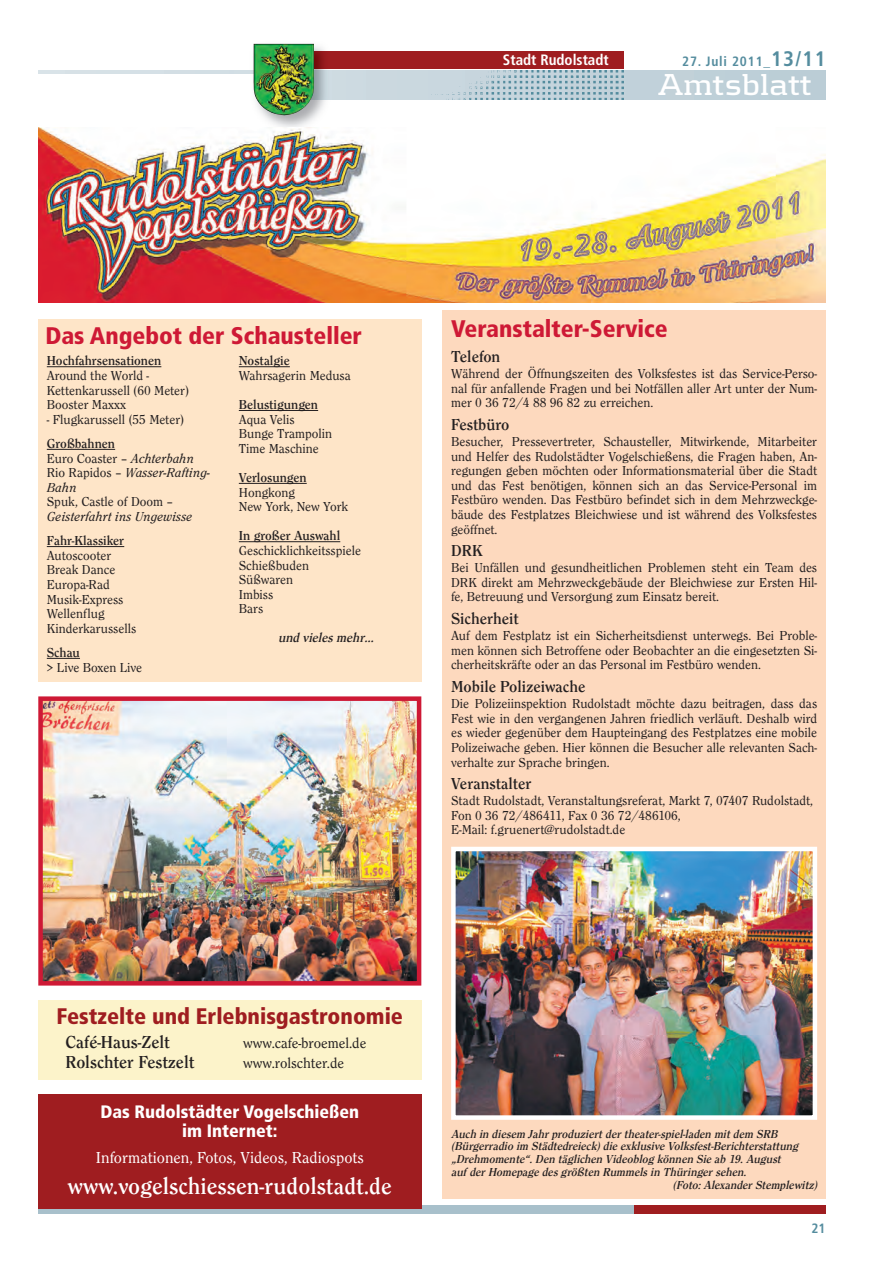
<style>
.page{position:relative;width:881px;height:1263px;background:#fff}
.page>*{position:absolute;margin:0;border:0;box-sizing:border-box;transform-origin:0 0}
.t1{font:700 31.5px "Kontrapunkt";color:#fff}
.t2{font:900 condensed 24px "Frutiger";color:#ce1935}
.t3{font:700 24px "Clearface Itc T";color:#fff}
.t4{font:900 condensed 22.5px "Frutiger";color:#9f1d20}
.t5{font:900 condensed 18px/19.5px "Frutiger";color:#fff;text-align:center}
.t6{font:700 18px "Clearface Itc T";color:#231f20}
.t7{font:700 16.5px "Clearface Itc T";color:#231f20}
.t8{font:16.5px "Clearface Itc T";color:#fff}
.t9{font:15px "Clearface Itc T";color:#231f20}
.t10{font:700 condensed 15px "Frutiger";color:#fff}
.t11{font:13.5px/14.5px "Clearface Itc T";color:#231f20}
.t12{font:700 13.5px "Clearface Itc T";color:#231f20}
.t13{font:italic 13.5px/14.5px "Clearface Itc T";color:#231f20}
.t14{font:700 condensed 13.5px "Frutiger";letter-spacing:.06em;color:#548c9e}
.t15{font:italic 700 13.5px "Clearface Itc T";color:#231f20}
.t16{font:italic 700 12px "Clearface Itc T";color:#231f20}
.s1{font-size:21px}
.s2{font-weight:700;font-style:normal}
.s3{font-style:normal}
</style>
<div class="page">
<div style="left:38px;top:1205px;width:598px;height:9px;background:#a8c0cb"></div>
<div style="left:634px;top:1205px;width:191px;height:9px;background:#9f1d20"></div>
<svg style="left:38px;top:70px;width:787px;height:30px;background:#c3d2da"></svg>
<div style="left:38px;top:74px;width:224px;height:28px;background:#fff"></div>
<img style="left:421px;top:70px;width:202px;height:30px">
<div style="left:287px;top:51px;width:336px;height:17px;background:#9f1d20"></div>
<img style="left:263px;top:100px;width:62px;height:28px">
<img style="left:253px;top:43px;width:92px;height:27px">
<img style="left:314px;top:70px;width:31px;height:30px">
<img style="left:234px;top:70px;width:19px;height:4px">
<img style="left:314px;top:51px;width:31px;height:17px">
<img style="left:253px;top:44px;width:61px;height:71px">
<img style="left:43px;top:701px;width:373px;height:279px">
<div style="left:38px;top:696px;width:383px;height:289px;border:4px solid #ce1935"></div>
<img style="left:38px;top:128px;width:787px;height:175px">
<div style="left:442px;top:310px;width:383px;height:889px;background:#fdd9be"></div>
<div style="left:38px;top:319px;width:383px;height:363px;background:#fee5c8"></div>
<hr style="left:47px;top:366px;width:114px;height:1px;background:#231f20">
<hr style="left:47px;top:449px;width:68px;height:1px;background:#231f20">
<hr style="left:47px;top:546px;width:77px;height:1px;background:#231f20">
<hr style="left:47px;top:658px;width:33px;height:1px;background:#231f20">
<hr style="left:239px;top:366px;width:51px;height:1px;background:#231f20">
<hr style="left:239px;top:410px;width:79px;height:1px;background:#231f20">
<hr style="left:239px;top:483px;width:67px;height:1px;background:#231f20">
<hr style="left:239px;top:541px;width:101px;height:1px;background:#231f20">
<div style="left:38px;top:1000px;width:383px;height:80px;background:#fcf3ca"></div>
<div style="left:38px;top:1094px;width:383px;height:115px;background:#9f1d20"></div>
<img style="left:456px;top:852px;width:355px;height:263px">
<div style="left:451px;top:847px;width:365px;height:273px;border:4px solid #fff"></div>
<p class="t10" style="left:502px;top:53px;width:107px">Stadt Rudolstadt</p>
<p class="t14" style="left:682px;top:56px;width:145px">27. Juli 2011_<span class="s1">13/11</span></p>
<h1 class="t1" style="left:658px;top:74px;width:155px">Amtsblatt</h1>
<h2 class="t2" style="left:45px;top:326px;width:318px">Das Angebot der Schausteller</h2>
<p class="t12" style="left:47px;top:353px;width:116px">Hochfahrsensationen</p>
<p class="t11" style="left:47px;top:368px;width:143px">Around the World -<br>Kettenkarussell (60 Meter)<br>Booster Maxxx</p>
<p class="t11" style="left:47px;top:412px;width:139px">- Flugkarussell (55 Meter)</p>
<p class="t13" style="left:47px;top:436px;width:165px"><span class="s2">Großbahnen<br></span><span class="s3">Euro Coaster –</span> Achterbahn<br><span class="s3">Rio Rapidos –</span> Wasser-Rafting-<br>Bahn</p>
<p class="t11" style="left:47px;top:494px;width:128px">Spuk, Castle of Doom –</p>
<p class="t13" style="left:47px;top:509px;width:147px">Geisterfahrt ins Ungewisse</p>
<p class="t12" style="left:47px;top:533px;width:79px">Fahr-Klassiker</p>
<p class="t11" style="left:47px;top:548px;width:91px">Autoscooter<br>Break Dance<br>Europa-Rad<br>Musik-Express<br>Wellenflug<br>Kinderkarussells</p>
<p class="t12" style="left:47px;top:644px;width:35px">Schau</p>
<p class="t11" style="left:47px;top:660px;width:97px">&gt; Live Boxen Live</p>
<p class="t12" style="left:239px;top:353px;width:53px">Nostalgie</p>
<p class="t11" style="left:239px;top:368px;width:113px">Wahrsagerin Medusa</p>
<p class="t12" style="left:239px;top:397px;width:81px">Belustigungen</p>
<p class="t11" style="left:239px;top:412px;width:95px">Aqua Velis<br>Bunge Trampolin<br>Time Maschine</p>
<p class="t12" style="left:239px;top:469px;width:69px">Verlosungen</p>
<p class="t11" style="left:239px;top:485px;width:111px">Hongkong<br>New York, New York</p>
<p class="t12" style="left:239px;top:528px;width:103px">In großer Auswahl</p>
<p class="t11" style="left:239px;top:543px;width:124px">Geschicklichkeitsspiele<br>Schießbuden<br>Süßwaren<br>Imbiss<br>Bars</p>
<p class="t15" style="left:278px;top:630px;width:99px">und vieles mehr…</p>
<h2 class="t2" style="left:451px;top:319px;width:218px">Veranstalter-Service</h2>
<p class="t7" style="left:451px;top:347px;width:51px">Telefon</p>
<p class="t11" style="left:451px;top:366px;width:367px;text-align:justify">Während der Öffnungszeiten des Volksfestes ist das Service-Perso&shy;nal für anfallende Fragen und bei Notfällen aller Art unter der Num&shy;mer 0 36 72/4 88 96 82 zu erreichen.</p>
<p class="t7" style="left:451px;top:415px;width:60px">Festbüro</p>
<p class="t11" style="left:451px;top:434px;width:367px;text-align:justify">Besucher, Pressevertreter, Schausteller, Mitwirkende, Mitarbeiter und Helfer des Rudolstädter Vogelschießens, die Fragen haben, An&shy;regungen geben möchten oder Informationsmaterial über die Stadt und das Fest benötigen, können sich an das Service-Personal im Festbüro wenden. Das Festbüro befindet sich in dem Mehrzweckge&shy;bäude des Festplatzes Bleichwiese und ist während des Volksfestes geöffnet.</p>
<p class="t7" style="left:451px;top:541px;width:33px">DRK</p>
<p class="t11" style="left:451px;top:560px;width:367px;text-align:justify">Bei Unfällen und gesundheitlichen Problemen steht ein Team des DRK direkt am Mehrzweckgebäude der Bleichwiese zur Ersten Hil&shy;fe, Betreuung und Versorgung zum Einsatz bereit.</p>
<p class="t7" style="left:451px;top:609px;width:69px">Sicherheit</p>
<p class="t11" style="left:451px;top:628px;width:367px;text-align:justify">Auf dem Festplatz ist ein Sicherheitsdienst unterwegs. Bei Proble&shy;men können sich Betroffene oder Beobachter an die eingesetzten Si&shy;cherheitskräfte oder an das Personal im Festbüro wenden.</p>
<p class="t7" style="left:451px;top:677px;width:136px">Mobile Polizeiwache</p>
<p class="t11" style="left:451px;top:696px;width:367px;text-align:justify">Die Polizeiinspektion Rudolstadt möchte dazu beitragen, dass das Fest wie in den vergangenen Jahren friedlich verläuft. Deshalb wird es wieder gegenüber dem Haupteingang des Festplatzes eine mobile Polizeiwache geben. Hier können die Besucher alle relevanten Sach&shy;verhalte zur Sprache bringen.</p>
<p class="t7" style="left:451px;top:774px;width:82px">Veranstalter</p>
<p class="t11" style="left:451px;top:793px;width:363px">Stadt Rudolstadt, Veranstaltungsreferat, Markt 7, 07407 Rudolstadt,<br>Fon 0 36 72/486411, Fax 0 36 72/486106,<br>E-Mail: f.gruenert@rudolstadt.de</p>
<h3 class="t4" style="left:56px;top:1007px;width:348px">Festzelte und Erlebnisgastronomie</h3>
<h3 class="t6" style="left:66px;top:1031px;width:106px">Café-Haus-Zelt</h3>
<p class="t9" style="left:243px;top:1034px;width:125px">www.cafe-broemel.de</p>
<h3 class="t6" style="left:66px;top:1051px;width:130px">Rolschter Festzelt</h3>
<p class="t9" style="left:243px;top:1054px;width:102px">www.rolschter.de</p>
<h3 class="t5" style="left:101px;top:1103px;width:260px">Das Rudolstädter Vogelschießen im Internet:</h3>
<p class="t8" style="left:96px;top:1147px;width:269px">Informationen, Fotos, Videos, Radiospots</p>
<h2 class="t3" style="left:68px;top:1172px;width:325px">www.vogelschiessen-rudolstadt.de</h2>
<p class="t16" style="left:451px;top:1126px;width:329px">Auch in diesem Jahr produziert der theater-spiel-laden mit dem SRB</p>
<p class="t16" style="left:451px;top:1139px;width:348px">(Bürgerradio im Städtedreieck) die exklusive Volksfest-Berichterstattung</p>
<p class="t16" style="left:451px;top:1152px;width:331px">„Drehmomente“. Den täglichen Videoblog können Sie ab 19. August</p>
<p class="t16" style="left:451px;top:1165px;width:298px">auf der Homepage des größten Rummels in Thüringer sehen.</p>
<p class="t16" style="left:672px;top:1178px;width:146px">(Foto: Alexander Stemplewitz)</p>
<p class="t14" style="left:811px;top:1222px;width:16px">21</p>
</div>
